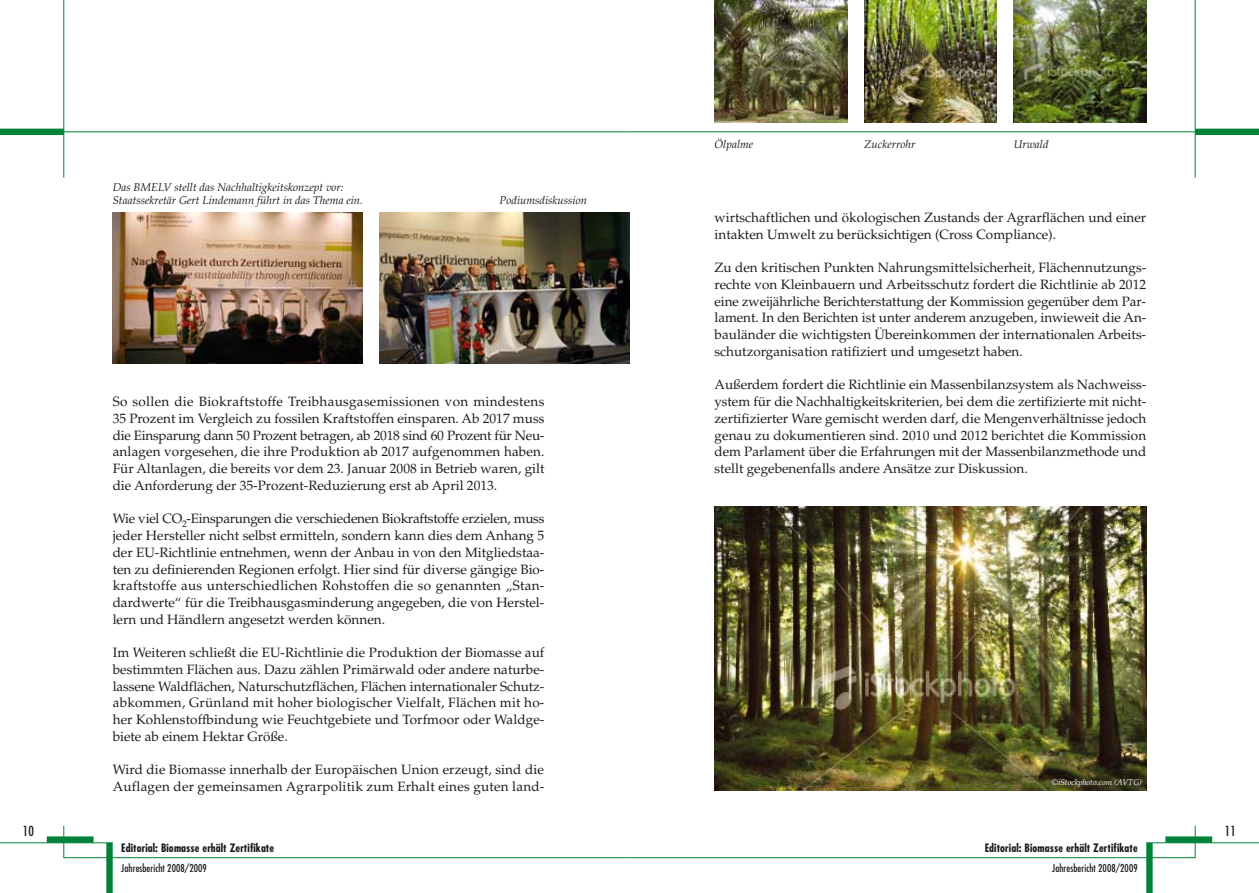
<style>
.page{position:relative;width:1259px;height:893px;background:#fff}
.page>*{position:absolute;margin:0;border:0;box-sizing:border-box;transform-origin:0 0}
.t1{font:13.5px/16.8px "Palatino";color:#1b1c20;text-align:justify}
.t2{font:condensed 13.5px "Futura";color:#1b1c20}
.t3{font:italic 11.25px/12.8px "Palatino";color:#1b1c20}
.t4{font:700 condensed 11.25px "Futura";letter-spacing:.01em;color:#1b1c20}
.t5{font:condensed 10.5px "Futura";letter-spacing:.01em;color:#1b1c20}
.t6{font:italic 8.25px "Palatino";color:#fff}
</style>
<div class="page">
<hr style="left:1194px;top:0;width:1px;height:178px;background:#008338">
<hr style="left:1146px;top:842px;width:113px;height:1px;background:#008338">
<hr style="left:629px;top:857px;width:566px;height:1px;background:#008338">
<div style="left:1195px;top:129px;width:64px;height:6px;background:#008338"></div>
<hr style="left:629px;top:131px;width:630px;height:1px;background:#008338">
<div style="left:1146px;top:843px;width:6px;height:50px;background:#008338"></div>
<div style="left:1165px;top:836px;width:47px;height:7px;background:#008338"></div>
<hr style="left:1194px;top:826px;width:1px;height:32px;background:#008338">
<hr style="left:63px;top:0;width:1px;height:178px;background:#008338">
<hr style="left:0;top:131px;width:629px;height:1px;background:#008338">
<hr style="left:0;top:842px;width:113px;height:1px;background:#008338">
<hr style="left:63px;top:857px;width:566px;height:1px;background:#008338">
<div style="left:0;top:129px;width:64px;height:6px;background:#008338"></div>
<div style="left:106px;top:843px;width:7px;height:50px;background:#008338"></div>
<div style="left:47px;top:836px;width:47px;height:7px;background:#008338"></div>
<hr style="left:63px;top:826px;width:1px;height:32px;background:#008338">
<img style="left:113px;top:213px;width:249px;height:150px">
<img style="left:379px;top:213px;width:250px;height:150px">
<img style="left:714px;top:0;width:133px;height:122px">
<img style="left:864px;top:0;width:132px;height:122px">
<img style="left:1013px;top:0;width:133px;height:122px">
<img style="left:714px;top:507px;width:432px;height:284px">
<p class="t2" style="left:23px;top:825px;width:13px">10</p>
<p class="t3" style="left:113px;top:182px;width:252px">Das BMELV stellt das Nachhaltigkeitskonzept vor:<br>Staatssekretär Gert Lindemann führt in das Thema ein.</p>
<p class="t3" style="left:499px;top:195px;width:89px">Podiumsdiskussion</p>
<p class="t1" style="left:113px;top:395px;width:433px">So sollen die Biokraftstoffe Treibhausgasemissionen von mindestens 35 Prozent im Vergleich zu fossilen Kraftstoffen einsparen. Ab 2017 muss die Einsparung dann 50 Prozent betragen, ab 2018 sind 60 Prozent für Neu&shy;anlagen vorgesehen, die ihre Produktion ab 2017 aufgenommen haben.<br>Für Altanlagen, die bereits vor dem 23. Januar 2008 in Betrieb waren, gilt die Anforderung der 35-Prozent-Reduzierung erst ab April 2013.</p>
<p class="t1" style="left:113px;top:512px;width:433px">Wie viel CO<sub>2</sub>-Einsparungen die verschiedenen Biokraftstoffe erzielen, muss jeder Hersteller nicht selbst ermitteln, sondern kann dies dem Anhang 5 der EU-Richtlinie entnehmen, wenn der Anbau in von den Mitgliedstaa&shy;ten zu definierenden Regionen erfolgt. Hier sind für diverse gängige Bio&shy;kraftstoffe aus unterschiedlichen Rohstoffen die so genannten „Stan&shy;dardwerte“ für die Treibhausgasminderung angegeben, die von Herstel&shy;lern und Händlern angesetzt werden können.</p>
<p class="t1" style="left:113px;top:646px;width:433px">Im Weiteren schließt die EU-Richtlinie die Produktion der Biomasse auf bestimmten Flächen aus. Dazu zählen Primärwald oder andere naturbe&shy;lassene Waldflächen, Naturschutzflächen, Flächen internationaler Schutz&shy;abkommen, Grünland mit hoher biologischer Vielfalt, Flächen mit ho&shy;her Kohlenstoffbindung wie Feuchtgebiete und Torfmoor oder Waldge&shy;biete ab einem Hektar Größe.</p>
<p class="t1" style="left:113px;top:763px;width:433px">Wird die Biomasse innerhalb der Europäischen Union erzeugt, sind die<br>Auflagen der gemeinsamen Agrarpolitik zum Erhalt eines guten land-</p>
<p class="t4" style="left:121px;top:843px;width:154px">Editorial: Biomasse erhält Zertifikate</p>
<p class="t5" style="left:121px;top:863px;width:87px">Jahresbericht 2008/2009</p>
<p class="t3" style="left:714px;top:139px;width:40px">Ölpalme</p>
<p class="t3" style="left:864px;top:139px;width:53px">Zuckerrohr</p>
<p class="t3" style="left:1013px;top:139px;width:36px">Urwald</p>
<p class="t1" style="left:714px;top:211px;width:433px">wirtschaftlichen und ökologischen Zustands der Agrarflächen und einer intakten Umwelt zu berücksichtigen (Cross Compliance).</p>
<p class="t1" style="left:714px;top:261px;width:433px">Zu den kritischen Punkten Nahrungsmittelsicherheit, Flächennutzungs&shy;rechte von Kleinbauern und Arbeitsschutz fordert die Richtlinie ab 2012 eine zweijährliche Berichterstattung der Kommission gegenüber dem Par&shy;lament. In den Berichten ist unter anderem anzugeben, inwieweit die An&shy;bauländer die wichtigsten Übereinkommen der internationalen Arbeits&shy;schutzorganisation ratifiziert und umgesetzt haben.</p>
<p class="t1" style="left:714px;top:378px;width:433px">Außerdem fordert die Richtlinie ein Massenbilanzsystem als Nachweiss&shy;ystem für die Nachhaltigkeitskriterien, bei dem die zertifizierte mit nicht&shy;zertifizierter Ware gemischt werden darf, die Mengenverhältnisse jedoch genau zu dokumentieren sind. 2010 und 2012 berichtet die Kommission dem Parlament über die Erfahrungen mit der Massenbilanzmethode und stellt gegebenenfalls andere Ansätze zur Diskussion.</p>
<p class="t6" style="left:1052px;top:779px;width:92px">©iStockphoto.com (AVTG)</p>
<p class="t4" style="left:984px;top:843px;width:154px">Editorial: Biomasse erhält Zertifikate</p>
<p class="t5" style="left:1052px;top:863px;width:87px">Jahresbericht 2008/2009</p>
<p class="t2" style="left:1225px;top:825px;width:13px">11</p>
</div>
